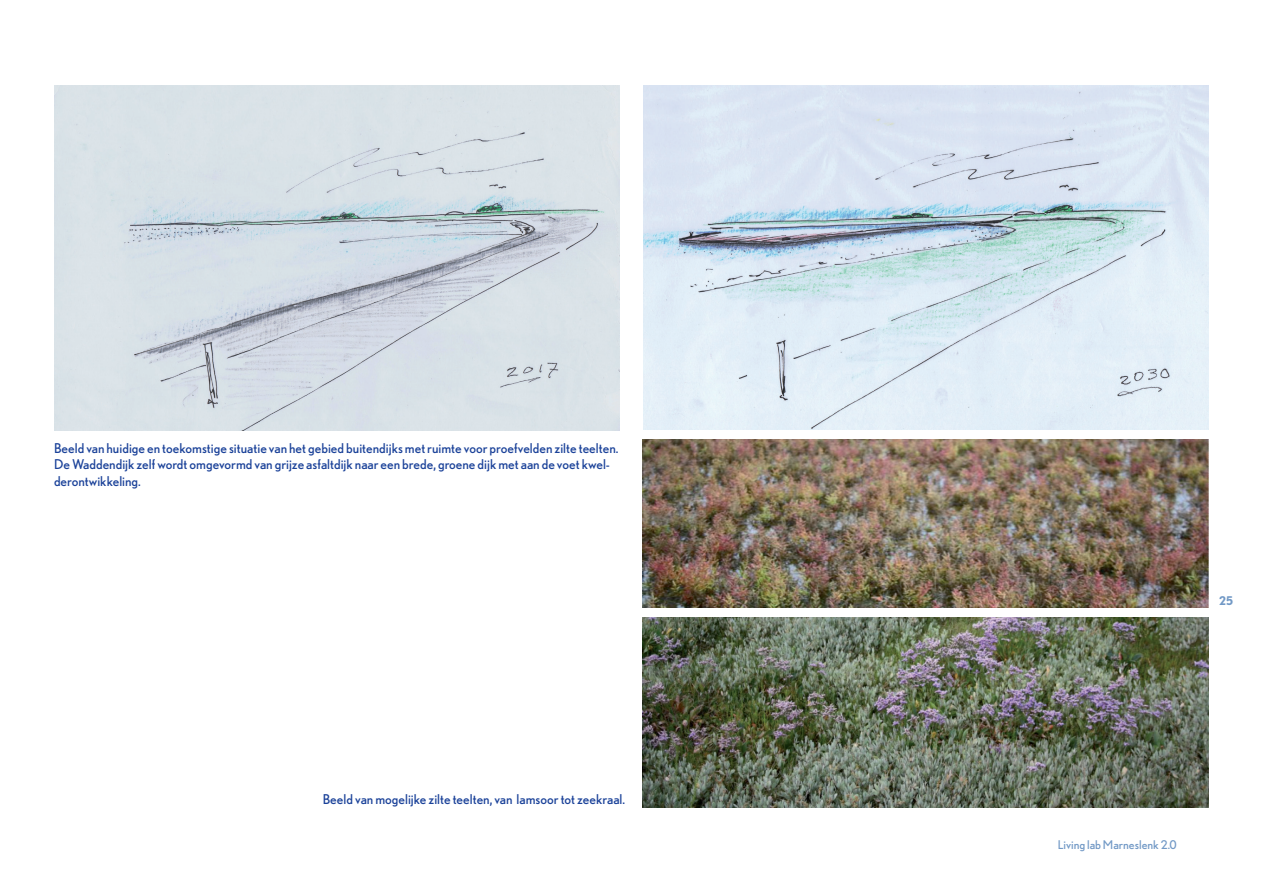
<style>
.page{position:relative;width:1263px;height:893px;background:#fff}
.page>*{position:absolute;margin:0;border:0;box-sizing:border-box;transform-origin:0 0}
.t1{font:13.5px/16.2px "Nobel";color:#1b4299}
.t2{font:12px "Nobel";color:#7299c6}
.t3{font:700 12px "Nobel";color:#7299c6}
</style>
<div class="page">
<img style="left:54px;top:85px;width:565px;height:346px">
<img style="left:643px;top:85px;width:566px;height:344px">
<img style="left:642px;top:439px;width:567px;height:168px">
<img style="left:642px;top:618px;width:567px;height:190px">
<p class="t1" style="left:54px;top:440px;width:566px">Beeld van huidige en toekomstige situatie van het gebied buitendijks met ruimte voor proefvelden zilte teelten.<br>De Waddendijk zelf wordt omgevormd van grijze asfaltdijk naar een brede, groene dijk met aan de voet kwel&shy;derontwikkeling.</p>
<p class="t1" style="left:323px;top:791px;width:304px">Beeld van mogelijke zilte teelten, van lamsoor tot zeekraal.</p>
<p class="t3" style="left:1219px;top:594px;width:16px">25</p>
<p class="t2" style="left:1058px;top:837px;width:121px">Living lab Marneslenk 2.0</p>
</div>
